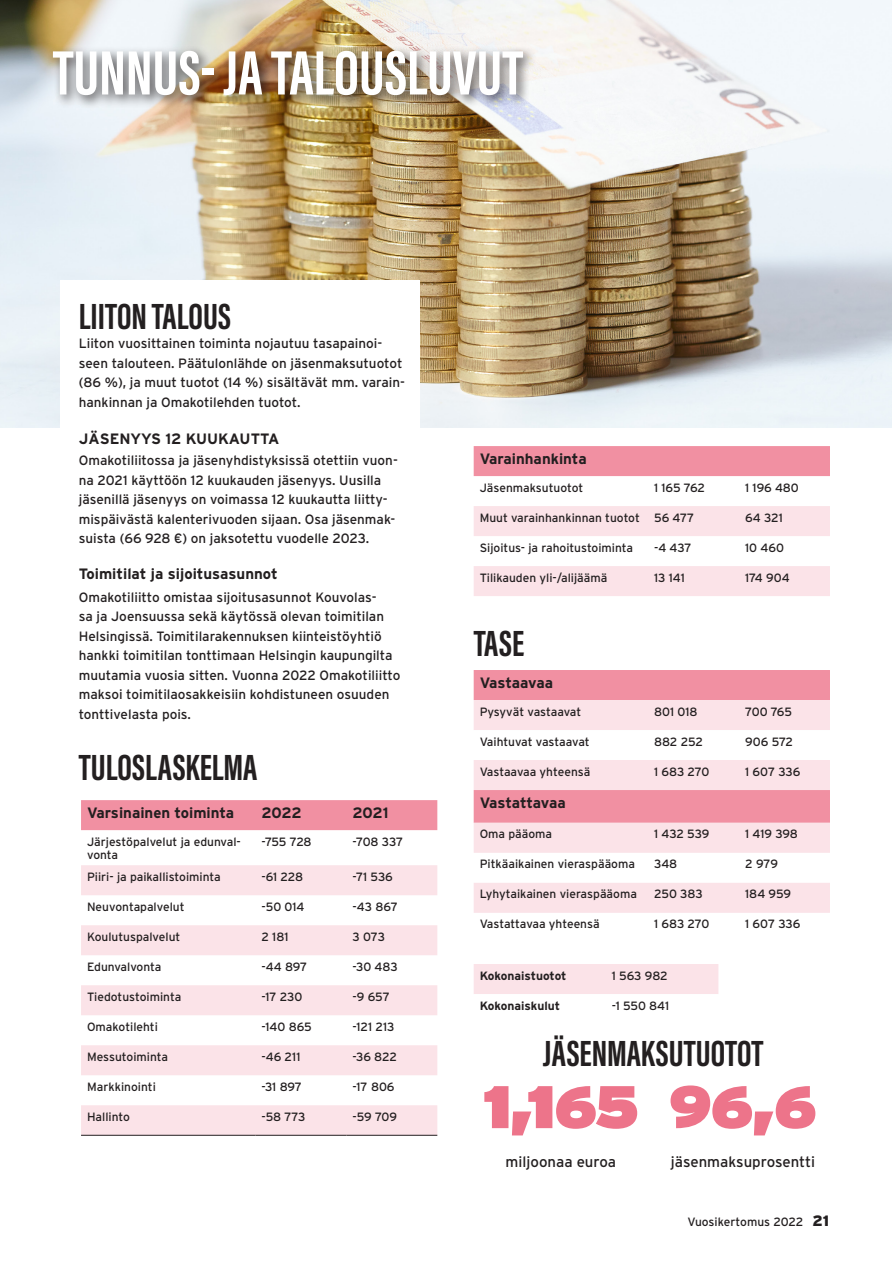
<style>
.page{position:relative;width:893px;height:1263px;background:#fff}
.page>*{position:absolute;margin:0;border:0;box-sizing:border-box;transform-origin:0 0}
.Ylätunniste{font:64.5px "Acumin Variable Concept";color:#fff}
.Leipis_seuraavat_kappaleet{font:900 60px "Interstate";color:#ed748a}
.Otsikko{font:37.5px "Acumin Variable Concept";color:#231f20}
.Talousluvut_otsikko{font:700 15px "Interstate";color:#231f20}
.Leipis_seuraavat_kappaleet-2{font:15px "Interstate";color:#231f20}
.Leipis{font:13.5px/19.5px "Interstate";color:#231f20}
.Talousluvut_leipis{font:12px/13.5px "Interstate";color:#231f20}
.Talousluvut_leipis-2{font:700 12px "Interstate";color:#231f20}
.s1{font-weight:900;font-size:15px}
</style>
<div class="page">
<img style="left:0;top:0;width:892px;height:427px">
<div style="left:47px;top:45px;width:490px;height:64px;background:#231f20;opacity:.75"></div>
<div style="left:81px;top:800px;width:356px;height:30px;background:#f190a2"></div>
<svg style="left:81px;top:865px;width:356px;height:270px;fill:#fbe3e8"></svg>
<hr style="left:81px;top:1135px;width:174px;height:1px;background:#231f20">
<hr style="left:255px;top:1135px;width:92px;height:1px;background:#231f20">
<hr style="left:347px;top:1135px;width:90px;height:1px;background:#231f20">
<div style="left:60px;top:280px;width:360px;height:204px;background:#fff"></div>
<div style="left:474px;top:446px;width:356px;height:30px;background:#f190a2"></div>
<svg style="left:474px;top:506px;width:356px;height:90px"></svg>
<div style="left:474px;top:964px;width:244px;height:30px;background:#fbe3e8"></div>
<div style="left:474px;top:670px;width:356px;height:30px;background:#f190a2"></div>
<svg style="left:474px;top:700px;width:356px;height:213px;fill:#fbe3e8"></svg>
<p class="Ylätunniste" style="left:53px;top:28px;width:472px">TUNNUS- JA TALOUSLUVUT</p>
<p class="Otsikko" style="left:79px;top:290px;width:154px">LIITON TALOUS</p>
<p class="Leipis" style="left:79px;top:333px;width:328px">Liiton vuosittainen toiminta nojautuu tasapainoi&shy;seen talouteen. Päätulonlähde on jäsenmaksutuotot (86 %), ja muut tuotot (14 %) sisältävät mm. varain&shy;hankinnan ja Omakotilehden tuotot.</p>
<p class="Talousluvut_otsikko" style="left:79px;top:430px;width:202px">JÄSENYYS 12 KUUKAUTTA</p>
<p class="Leipis" style="left:79px;top:450px;width:321px">Omakotiliitossa ja jäsenyhdistyksissä otettiin vuon&shy;na 2021 käyttöön 12 kuukauden jäsenyys. Uusilla jäsenillä jäsenyys on voimassa 12 kuukautta liitty&shy;mispäivästä kalenterivuoden sijaan. Osa jäsenmak&shy;suista (66 928 €) on jaksotettu vuodelle 2023.</p>
<p class="Talousluvut_otsikko" style="left:79px;top:565px;width:200px">Toimitilat ja sijoitusasunnot</p>
<p class="Leipis" style="left:79px;top:587px;width:323px">Omakotiliitto omistaa sijoitusasunnot Kouvolas-<br>sa ja Joensuussa sekä käytössä olevan toimitilan Helsingissä. Toimitilarakennuksen kiinteistöyhtiö hankki toimitilan tonttimaan Helsingin kaupungilta muutamia vuosia sitten. Vuonna 2022 Omakotiliitto maksoi toimitilaosakkeisiin kohdistuneen osuuden tonttivelasta pois.</p>
<p class="Otsikko" style="left:79px;top:741px;width:180px">TULOSLASKELMA</p>
<p class="Talousluvut_otsikko" style="left:87px;top:804px;width:149px">Varsinainen toiminta</p>
<p class="Talousluvut_otsikko" style="left:261px;top:804px;width:42px">2022</p>
<p class="Talousluvut_otsikko" style="left:353px;top:804px;width:37px">2021</p>
<p class="Talousluvut_leipis" style="left:87px;top:835px;width:155px">Järjestöpalvelut ja edunval&shy;vonta</p>
<p class="Talousluvut_leipis" style="left:261px;top:835px;width:52px">-755 728</p>
<p class="Talousluvut_leipis" style="left:353px;top:835px;width:52px">-708 337</p>
<p class="Talousluvut_leipis" style="left:87px;top:870px;width:135px">Piiri- ja paikallistoiminta</p>
<p class="Talousluvut_leipis" style="left:261px;top:870px;width:43px">-61 228</p>
<p class="Talousluvut_leipis" style="left:353px;top:870px;width:42px">-71 536</p>
<p class="Talousluvut_leipis" style="left:87px;top:900px;width:99px">Neuvontapalvelut</p>
<p class="Talousluvut_leipis" style="left:261px;top:900px;width:45px">-50 014</p>
<p class="Talousluvut_leipis" style="left:353px;top:900px;width:47px">-43 867</p>
<p class="Talousluvut_leipis" style="left:87px;top:930px;width:95px">Koulutuspalvelut</p>
<p class="Talousluvut_leipis" style="left:261px;top:930px;width:29px">2 181</p>
<p class="Talousluvut_leipis" style="left:353px;top:930px;width:34px">3 073</p>
<p class="Talousluvut_leipis" style="left:87px;top:960px;width:76px">Edunvalvonta</p>
<p class="Talousluvut_leipis" style="left:261px;top:960px;width:48px">-44 897</p>
<p class="Talousluvut_leipis" style="left:353px;top:960px;width:47px">-30 483</p>
<p class="Talousluvut_leipis" style="left:87px;top:990px;width:96px">Tiedotustoiminta</p>
<p class="Talousluvut_leipis" style="left:261px;top:990px;width:42px">-17 230</p>
<p class="Talousluvut_leipis" style="left:353px;top:990px;width:39px">-9 657</p>
<p class="Talousluvut_leipis" style="left:87px;top:1020px;width:72px">Omakotilehti</p>
<p class="Talousluvut_leipis" style="left:261px;top:1020px;width:52px">-140 865</p>
<p class="Talousluvut_leipis" style="left:353px;top:1020px;width:44px">-121 213</p>
<p class="Talousluvut_leipis" style="left:87px;top:1050px;width:83px">Messutoiminta</p>
<p class="Talousluvut_leipis" style="left:261px;top:1050px;width:40px">-46 211</p>
<p class="Talousluvut_leipis" style="left:353px;top:1050px;width:46px">-36 822</p>
<p class="Talousluvut_leipis" style="left:87px;top:1080px;width:70px">Markkinointi</p>
<p class="Talousluvut_leipis" style="left:261px;top:1080px;width:42px">-31 897</p>
<p class="Talousluvut_leipis" style="left:353px;top:1080px;width:44px">-17 806</p>
<p class="Talousluvut_leipis" style="left:87px;top:1110px;width:44px">Hallinto</p>
<p class="Talousluvut_leipis" style="left:261px;top:1110px;width:46px">-58 773</p>
<p class="Talousluvut_leipis" style="left:353px;top:1110px;width:46px">-59 709</p>
<p class="Talousluvut_otsikko" style="left:480px;top:450px;width:108px">Varainhankinta</p>
<p class="Talousluvut_leipis" style="left:480px;top:481px;width:105px">Jäsenmaksutuotot</p>
<p class="Talousluvut_leipis" style="left:654px;top:481px;width:53px">1 165 762</p>
<p class="Talousluvut_leipis" style="left:745px;top:481px;width:55px">1 196 480</p>
<p class="Talousluvut_leipis" style="left:480px;top:511px;width:162px">Muut varainhankinnan tuotot</p>
<p class="Talousluvut_leipis" style="left:654px;top:511px;width:42px">56 477</p>
<p class="Talousluvut_leipis" style="left:745px;top:511px;width:39px">64 321</p>
<p class="Talousluvut_leipis" style="left:480px;top:541px;width:155px">Sijoitus- ja rahoitustoiminta</p>
<p class="Talousluvut_leipis" style="left:654px;top:541px;width:39px">-4 437</p>
<p class="Talousluvut_leipis" style="left:745px;top:541px;width:40px">10 460</p>
<p class="Talousluvut_leipis" style="left:480px;top:571px;width:129px">Tilikauden yli-/alijäämä</p>
<p class="Talousluvut_leipis" style="left:654px;top:571px;width:32px">13 141</p>
<p class="Talousluvut_leipis" style="left:745px;top:571px;width:46px">174 904</p>
<p class="Otsikko" style="left:474px;top:617px;width:52px">TASE</p>
<p class="Talousluvut_otsikko" style="left:480px;top:674px;width:75px">Vastaavaa</p>
<p class="Talousluvut_leipis" style="left:480px;top:704px;width:103px">Pysyvät vastaavat</p>
<p class="Talousluvut_leipis" style="left:654px;top:704px;width:45px">801 018</p>
<p class="Talousluvut_leipis" style="left:745px;top:704px;width:48px">700 765</p>
<p class="Talousluvut_leipis" style="left:480px;top:734px;width:112px">Vaihtuvat vastaavat</p>
<p class="Talousluvut_leipis" style="left:654px;top:734px;width:51px">882 252</p>
<p class="Talousluvut_leipis" style="left:745px;top:734px;width:50px">906 572</p>
<p class="Talousluvut_leipis" style="left:480px;top:764px;width:112px">Vastaavaa yhteensä</p>
<p class="Talousluvut_leipis" style="left:654px;top:764px;width:57px">1 683 270</p>
<p class="Talousluvut_leipis" style="left:745px;top:764px;width:57px">1 607 336</p>
<p class="Talousluvut_otsikko" style="left:480px;top:794px;width:88px">Vastattavaa</p>
<p class="Talousluvut_leipis" style="left:480px;top:827px;width:74px">Oma pääoma</p>
<p class="Talousluvut_leipis" style="left:654px;top:827px;width:57px">1 432 539</p>
<p class="Talousluvut_leipis" style="left:745px;top:827px;width:54px">1 419 398</p>
<p class="Talousluvut_leipis" style="left:480px;top:857px;width:157px">Pitkäaikainen vieraspääoma</p>
<p class="Talousluvut_leipis" style="left:654px;top:857px;width:25px">348</p>
<p class="Talousluvut_leipis" style="left:745px;top:857px;width:34px">2 979</p>
<p class="Talousluvut_leipis" style="left:480px;top:887px;width:159px">Lyhytaikainen vieraspääoma</p>
<p class="Talousluvut_leipis" style="left:654px;top:887px;width:50px">250 383</p>
<p class="Talousluvut_leipis" style="left:745px;top:887px;width:47px">184 959</p>
<p class="Talousluvut_leipis" style="left:480px;top:917px;width:122px">Vastattavaa yhteensä</p>
<p class="Talousluvut_leipis" style="left:654px;top:917px;width:57px">1 683 270</p>
<p class="Talousluvut_leipis" style="left:745px;top:917px;width:57px">1 607 336</p>
<p class="Talousluvut_leipis-2" style="left:480px;top:969px;width:88px">Kokonaistuotot</p>
<p class="Talousluvut_leipis" style="left:612px;top:968px;width:58px">1 563 982</p>
<p class="Talousluvut_leipis-2" style="left:480px;top:999px;width:82px">Kokonaiskulut</p>
<p class="Talousluvut_leipis" style="left:612px;top:998px;width:59px">-1 550 841</p>
<p class="Otsikko" style="left:543px;top:1027px;width:222px">JÄSENMAKSUTUOTOT</p>
<p class="Leipis_seuraavat_kappaleet" style="left:483px;top:1070px;width:156px">1,165</p>
<p class="Leipis_seuraavat_kappaleet-2" style="left:506px;top:1153px;width:112px">miljoonaa euroa</p>
<p class="Leipis_seuraavat_kappaleet" style="left:670px;top:1070px;width:148px">96,6</p>
<p class="Leipis_seuraavat_kappaleet-2" style="left:671px;top:1153px;width:146px">jäsenmaksuprosentti</p>
<p class="Talousluvut_leipis" style="left:687px;top:1214px;width:143px">Vuosikertomus 2022 <span class="s1">21</span></p>
</div>
